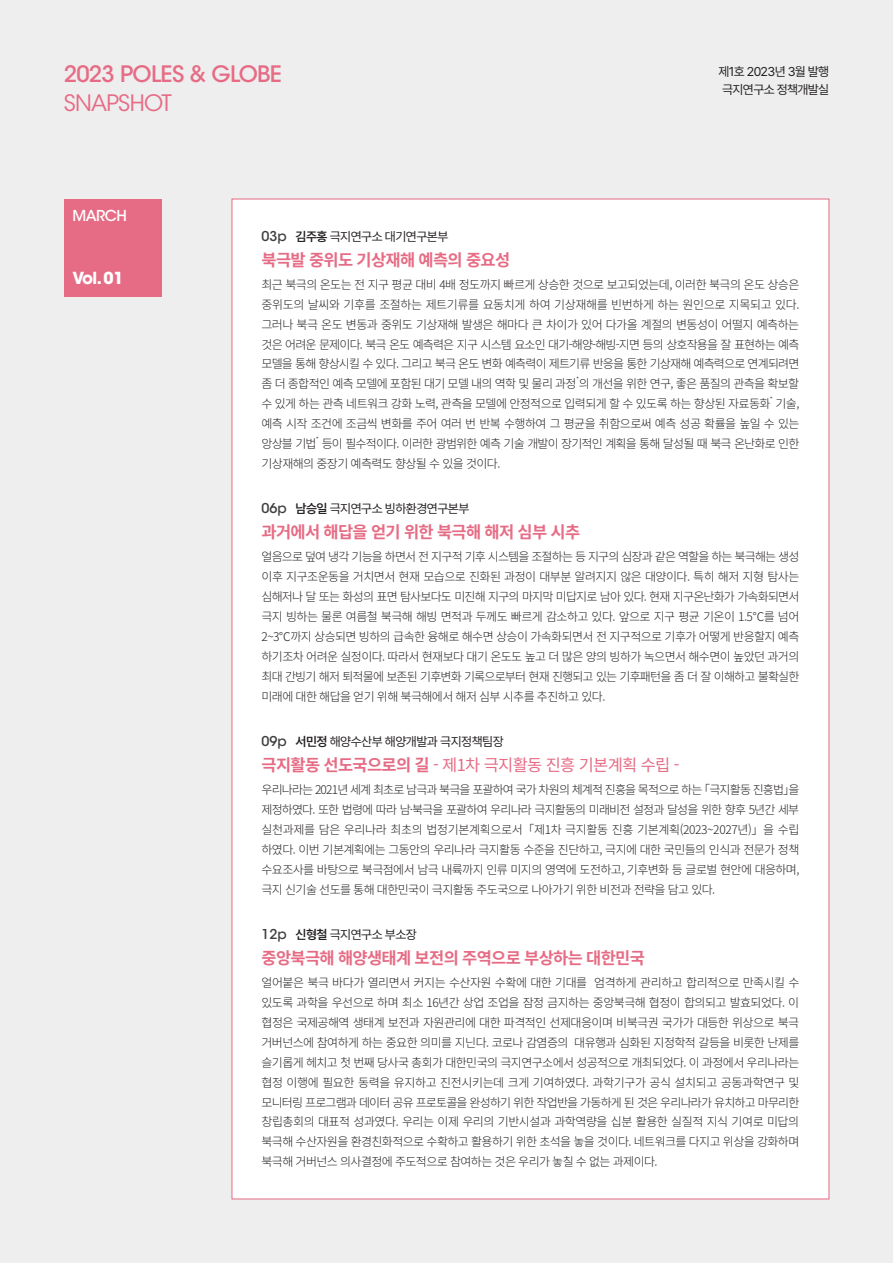
<style>
.page{position:relative;width:893px;height:1263px;background:#eeeeef}
.page>*{position:absolute;margin:0;border:0;box-sizing:border-box;transform-origin:0 0}
.t1{font:500 22.5px "ITC Avant Garde Std";letter-spacing:-.03em;color:#e66c85}
.t2{font:22.5px "ITC Avant Garde Std";letter-spacing:-.03em;color:#e66c85}
._00제목{font:700 16.5px "Source Han Sans K";letter-spacing:-.04em;color:#e66c85}
._00제목-2{font:16.5px "Source Han Sans K";letter-spacing:-.04em;color:#e66c85}
.t3{font:700 16.5px "ITC Avant Garde Std";color:#fff}
.t4{font:500 15px "ITC Avant Garde Std";letter-spacing:-.03em;color:#fff}
._00요약저자{font:12.75px "Pretendard";letter-spacing:-.04em;color:#231f20}
._00요약내용{font:300 12px/19.8px "Source Han Sans K";letter-spacing:-.05em;color:#231f20;text-align:justify}
._00요약내용-2{font:300 12px/19.8px "Source Han Sans K";letter-spacing:-.07em;color:#231f20}
._00요약내용-3{font:300 7.05px "Source Han Sans K";color:#231f20}
.s1{font-family:"ITC Avant Garde Std";font-weight:500;font-size:13.5px;color:#3e3e3f}
.s2{font-weight:600}
.s3{font-weight:700}
</style>
<div class="page">
<div style="left:232px;top:199px;width:597px;height:1000px;background:#fff"></div>
<div style="left:64px;top:199px;width:97px;height:97px;background:#e66c85"></div>
<p class="t1" style="left:64px;top:60px;width:220px">2023 POLES &amp; GLOBE</p>
<p class="t2" style="left:64px;top:90px;width:110px">SNAPSHOT</p>
<p class="t4" style="left:72px;top:206px;width:56px">MARCH</p>
<p class="_00요약저자" style="left:719px;top:62px;width:112px">제1호 2023년 3월 발행</p>
<p class="_00요약저자" style="left:722px;top:80px;width:108px">극지연구소 정책개발실</p>
<p class="t3" style="left:72px;top:267px;width:53px">Vol. 01</p>
<p class="_00요약저자" style="left:261px;top:227px;width:188px"><span class="s1">03p</span> <span class="s2">김주홍</span> 극지연구소 대기연구본부</p>
<p class="_00제목" style="left:261px;top:250px;width:250px">북극발 중위도 기상재해 예측의 중요성</p>
<p class="_00요약내용" style="left:261px;top:275px;width:540px">최근 북극의 온도는 전 지구 평균 대비 4배 정도까지 빠르게 상승한 것으로 보고되었는데, 이러한 북극의 온도 상승은 중위도의 날씨와 기후를 조절하는 제트기류를 요동치게 하여 기상재해를 빈번하게 하는 원인으로 지목되고 있다. 그러나 북극 온도 변동과 중위도 기상재해 발생은 해마다 큰 차이가 있어 다가올 계절의 변동성이 어떨지 예측하는 것은 어려운 문제이다. 북극 온도 예측력은 지구 시스템 요소인 대기-해양-해빙-지면 등의 상호작용을 잘 표현하는 예측 모델을 통해 향상시킬 수 있다. 그리고 북극 온도 변화 예측력이 제트기류 반응을 통한 기상재해 예측력으로 연계되려면 좀 더 종합적인 예측 모델에 포함된 대기 모델 내의 역학 및 물리 과정 의 개선을 위한 연구, 좋은 품질의 관측을 확보할</p>
<p class="_00요약내용-3" style="left:576px;top:376px;width:5px">*</p>
<p class="_00요약내용" style="left:261px;top:394px;width:539px">수 있게 하는 관측 네트워크 강화 노력, 관측을 모델에 안정적으로 입력되게 할 수 있도록 하는 향상된 자료동화 기술,</p>
<p class="_00요약내용-3" style="left:770px;top:396px;width:5px">*</p>
<p class="_00요약내용-2" style="left:261px;top:414px;width:540px">예측 시작 조건에 조금씩 변화를 주어 여러 번 반복 수행하여 그 평균을 취함으로써 예측 성공 확률을 높일 수 있는 앙상블 기법 등이 필수적이다. 이러한 광범위한 예측 기술 개발이 장기적인 계획을 통해 달성될 때 북극 온난화로 인한</p>
<p class="_00요약내용-3" style="left:316px;top:435px;width:5px">*</p>
<p class="_00요약내용" style="left:261px;top:454px;width:240px">기상재해의 중장기 예측력도 향상될 수 있을 것이다.</p>
<p class="_00요약저자" style="left:261px;top:500px;width:209px"><span class="s1">06p</span> <span class="s2">남승일</span> 극지연구소 빙하환경연구본부</p>
<p class="_00제목" style="left:261px;top:523px;width:320px">과거에서 해답을 얻기 위한 북극해 해저 심부 시추</p>
<p class="_00요약내용" style="left:261px;top:547px;width:539px">얼음으로 덮여 냉각 기능을 하면서 전 지구적 기후 시스템을 조절하는 등 지구의 심장과 같은 역할을 하는 북극해는 생성 이후 지구조운동을 거치면서 현재 모습으로 진화된 과정이 대부분 알려지지 않은 대양이다. 특히 해저 지형 탐사는 심해저나 달 또는 화성의 표면 탐사보다도 미진해 지구의 마지막 미답지로 남아 있다. 현재 지구온난화가 가속화되면서 극지 빙하는 물론 여름철 북극해 해빙 면적과 두께도 빠르게 감소하고 있다. 앞으로 지구 평균 기온이 1.5℃를 넘어 2~3℃까지 상승되면 빙하의 급속한 융해로 해수면 상승이 가속화되면서 전 지구적으로 기후가 어떻게 반응할지 예측 하기조차 어려운 실정이다. 따라서 현재보다 대기 온도도 높고 더 많은 양의 빙하가 녹으면서 해수면이 높았던 과거의 최대 간빙기 해저 퇴적물에 보존된 기후변화 기록으로부터 현재 진행되고 있는 기후패턴을 좀 더 잘 이해하고 불확실한 미래에 대한 해답을 얻기 위해 북극해에서 해저 심부 시추를 추진하고 있다.</p>
<p class="_00요약저자" style="left:261px;top:732px;width:244px"><span class="s1">09p</span> <span class="s2">서민정</span> 해양수산부 해양개발과 극지정책팀장</p>
<p class="_00제목-2" style="left:261px;top:756px;width:419px"><span class="s3">극지활동 선도국으로의 길</span> - 제1차 극지활동 진흥 기본계획 수립 -</p>
<p class="_00요약내용" style="left:261px;top:780px;width:539px">우리나라는 2021년 세계 최초로 남극과 북극을 포괄하여 국가 차원의 체계적 진흥을 목적으로 하는 ｢극지활동 진흥법｣을 제정하였다. 또한 법령에 따라 남·북극을 포괄하여 우리나라 극지활동의 미래비전 설정과 달성을 위한 향후 5년간 세부 실천과제를 담은 우리나라 최초의 법정기본계획으로서「제1차 극지활동 진흥 기본계획(2023~2027년)」을 수립 하였다. 이번 기본계획에는 그동안의 우리나라 극지활동 수준을 진단하고, 극지에 대한 국민들의 인식과 전문가 정책 수요조사를 바탕으로 북극점에서 남극 내륙까지 인류 미지의 영역에 도전하고, 기후변화 등 글로벌 현안에 대응하며, 극지 신기술 선도를 통해 대한민국이 극지활동 주도국으로 나아가기 위한 비전과 전략을 담고 있다.</p>
<p class="_00요약저자" style="left:261px;top:925px;width:157px"><span class="s1">12p</span> <span class="s2">신형철</span> 극지연구소 부소장</p>
<p class="_00제목" style="left:261px;top:949px;width:385px">중앙북극해 해양생태계 보전의 주역으로 부상하는 대한민국</p>
<p class="_00요약내용" style="left:261px;top:973px;width:540px">얼어붙은 북극 바다가 열리면서 커지는 수산자원 수확에 대한 기대를 엄격하게 관리하고 합리적으로 만족시킬 수 있도록 과학을 우선으로 하며 최소 16년간 상업 조업을 잠정 금지하는 중앙북극해 협정이 합의되고 발효되었다. 이 협정은 국제공해역 생태계 보전과 자원관리에 대한 파격적인 선제대응이며 비북극권 국가가 대등한 위상으로 북극 거버넌스에 참여하게 하는 중요한 의미를 지닌다. 코로나 감염증의 대유행과 심화된 지정학적 갈등을 비롯한 난제를 슬기롭게 헤치고 첫 번째 당사국 총회가 대한민국의 극지연구소에서 성공적으로 개최되었다. 이 과정에서 우리나라는 협정 이행에 필요한 동력을 유지하고 진전시키는데 크게 기여하였다. 과학기구가 공식 설치되고 공동과학연구 및 모니터링 프로그램과 데이터 공유 프로토콜을 완성하기 위한 작업반을 가동하게 된 것은 우리나라가 유치하고 마무리한 창립총회의 대표적 성과였다. 우리는 이제 우리의 기반시설과 과학역량을 십분 활용한 실질적 지식 기여로 미답의 북극해 수산자원을 환경친화적으로 수확하고 활용하기 위한 초석을 놓을 것이다. 네트워크를 다지고 위상을 강화하며 북극해 거버넌스 의사결정에 주도적으로 참여하는 것은 우리가 놓칠 수 없는 과제이다.</p>
</div>
